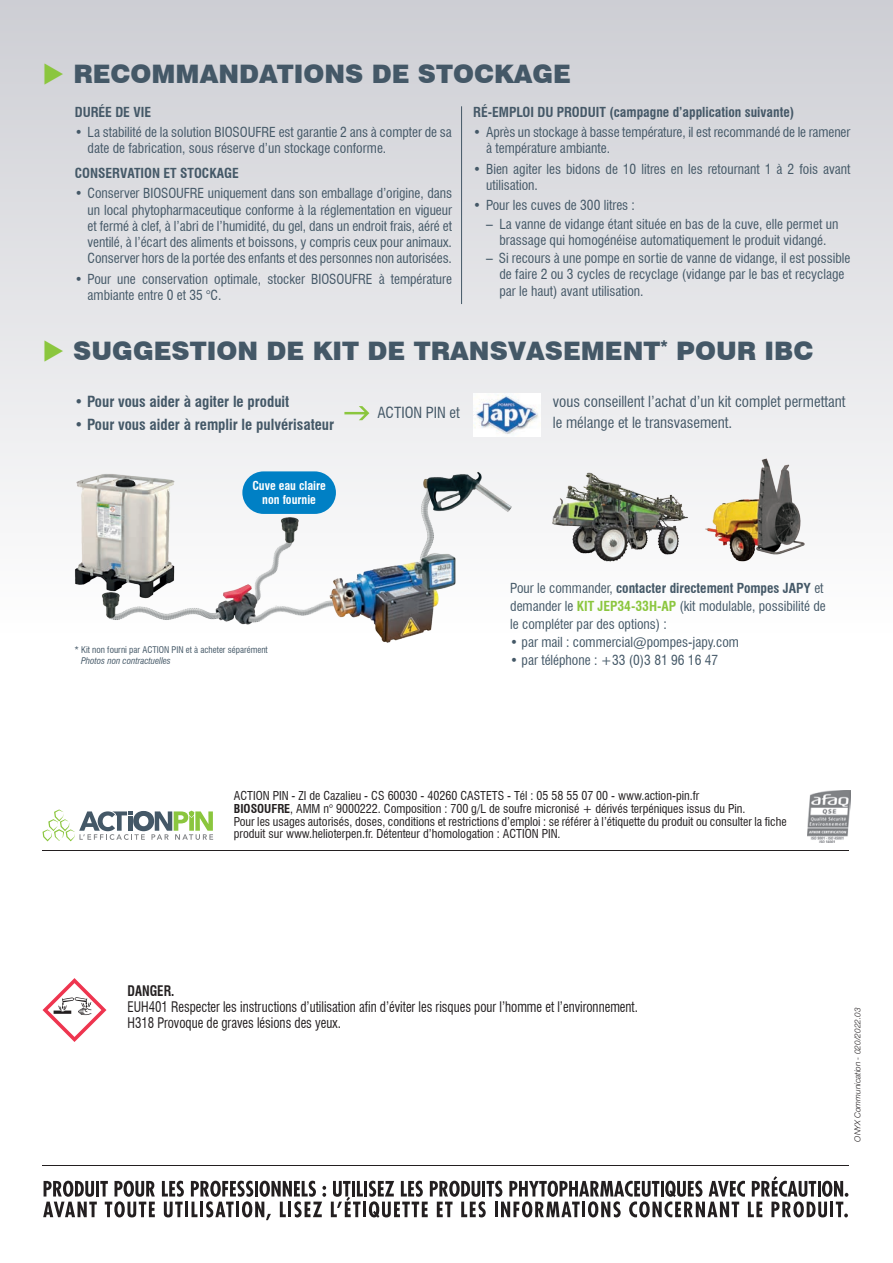
<style>
.page{position:relative;width:893px;height:1263px;background:#fff}
.page>*{position:absolute;margin:0;border:0;box-sizing:border-box;transform-origin:0 0}
.t1{font:900 25.5px "Swiss 721 BT";color:#445867}
.t2{font:condensed 15px "Swiss 721 BT";color:#445867}
.t3{font:700 condensed 15px "Swiss 721 BT";color:#445867}
.t4{font:condensed 14.25px "Swiss 721 BT";color:#231f20;scale:.9 1}
.t5{font:700 condensed 14.25px "Swiss 721 BT";color:#231f20;scale:.9 1}
.t6{font:condensed 13.5px/16.2px "Swiss 721 BT";color:#445867}
.t7{font:700 condensed 13.5px "Swiss 721 BT";color:#445867}
.t8{font:condensed 12px/12.8px "Swiss 721 BT";color:#231f20}
.t9{font:700 condensed 12px/14.4px "Swiss 721 BT";color:#fff;text-align:center}
.t10{font:condensed 9px "Swiss 721 BT";color:#445867}
.t11{font:italic condensed 9px "Swiss 721 BT";color:#445867}
.t12{font:italic 300 8.25px "Helvetica Neue LT Std";letter-spacing:-.005em;color:#231f20}
.s1{color:#8bc63e}
.s2{font-weight:400}
.s3{font-weight:700;color:#8bc63e}
.s4{font-weight:700}
</style>
<div class="page">
<div style="left:0;top:0;width:893px;height:632px;background:linear-gradient(to bottom,#cdced4,#fefefe)"></div>
<hr style="left:461px;top:106px;width:1px;height:198px;background:#445867">
<svg style="left:43px;top:809px;width:170px;height:32px"></svg>
<img style="left:808px;top:791px;width:43px;height:51px">
<svg style="left:43px;top:978px;width:63px;height:64px"></svg>
<hr style="left:364px;top:1181px;width:3px;height:15px;background:#231f20">
<svg style="left:43px;top:1180px;width:112px;height:37px"></svg>
<svg style="left:162px;top:1181px;width:22px;height:36px"></svg>
<hr style="left:185px;top:1201px;width:3px;height:16px;background:#231f20">
<svg style="left:191px;top:1180px;width:172px;height:40px"></svg>
<hr style="left:363px;top:1201px;width:3px;height:16px;background:#231f20">
<svg style="left:369px;top:1176px;width:479px;height:42px"></svg>
<hr style="left:43px;top:1165px;width:806px;height:1px;background:#231f20">
<hr style="left:43px;top:850px;width:806px;height:1px;background:#231f20">
<img style="left:473px;top:393px;width:67px;height:43px">
<img style="left:419px;top:516px;width:15px;height:34px">
<img style="left:419px;top:469px;width:96px;height:47px">
<img style="left:540px;top:467px;width:152px;height:101px">
<img style="left:245px;top:534px;width:51px;height:60px">
<img style="left:215px;top:583px;width:42px;height:42px">
<img style="left:63px;top:470px;width:126px;height:137px">
<div style="left:242px;top:471px;width:94px;height:43px;background:#0080c5;border-radius:21px"></div>
<img style="left:108px;top:605px;width:112px;height:15px">
<img style="left:246px;top:594px;width:81px;height:31px">
<img style="left:280px;top:516px;width:19px;height:27px">
<img style="left:101px;top:591px;width:19px;height:27px">
<svg style="left:344px;top:406px;width:25px;height:14px"></svg>
<img style="left:327px;top:550px;width:134px;height:93px">
<img style="left:702px;top:455px;width:105px;height:108px">
<p class="t1" style="left:43px;top:59px;width:530px"><span class="s1">◆</span> RECOMMANDATIONS DE STOCKAGE</p>
<p class="t7" style="left:75px;top:104px;width:78px">DURÉE DE VIE</p>
<p class="t6" style="left:88px;top:124px;width:366px;text-indent:-13px">• La stabilité de la solution BIOSOUFRE est garantie 2 ans à compter de sa date de fabrication, sous réserve d’un stockage conforme.</p>
<p class="t7" style="left:75px;top:165px;width:165px">CONSERVATION ET STOCKAGE</p>
<p class="t6" style="left:88px;top:185px;width:366px;text-align:justify;text-indent:-13px">• Conserver BIOSOUFRE uniquement dans son emballage d’origine, dans un local phytopharmaceutique conforme à la réglementation en vigueur et fermé à clef, à l’abri de l’humidité, du gel, dans un endroit frais, aéré et ventilé, à l’écart des aliments et boissons, y compris ceux pour animaux.<br>Conserver hors de la portée des enfants et des personnes non autorisées.</p>
<p class="t6" style="left:88px;top:271px;width:366px;text-indent:-13px">• Pour une conservation optimale, stocker BIOSOUFRE à température ambiante entre 0 et 35 °C.</p>
<p class="t7" style="left:473px;top:104px;width:322px">RÉ-EMPLOI DU PRODUIT (campagne d’application suivante)</p>
<p class="t6" style="left:486px;top:124px;width:366px;text-indent:-13px">• Après un stockage à basse température, il est recommandé de le ramener à température ambiante.</p>
<p class="t6" style="left:486px;top:161px;width:366px;text-indent:-13px">• Bien agiter les bidons de 10 litres en les retournant 1 à 2 fois avant utilisation.</p>
<p class="t6" style="left:473px;top:197px;width:163px">• Pour les cuves de 300 litres :</p>
<p class="t6" style="left:486px;top:216px;width:354px">– La vanne de vidange étant située en bas de la cuve, elle permet un</p>
<p class="t6" style="left:499px;top:232px;width:329px">brassage qui homogénéise automatiquement le produit vidangé.</p>
<p class="t6" style="left:486px;top:250px;width:366px">– Si recours à une pompe en sortie de vanne de vidange, il est possible</p>
<p class="t6" style="left:499px;top:266px;width:347px">de faire 2 ou 3 cycles de recyclage (vidange par le bas et recyclage</p>
<p class="t6" style="left:499px;top:283px;width:146px">par le haut) avant utilisation.</p>
<p class="t1" style="left:43px;top:335px;width:773px"><span class="s1">◆</span> SUGGESTION DE KIT DE TRANSVASEMENT<sup>*</sup> POUR IBC</p>
<p class="t3" style="left:74px;top:392px;width:216px"><span class="s2">•</span> Pour vous aider à agiter le produit</p>
<p class="t3" style="left:74px;top:416px;width:261px"><span class="s2">•</span> Pour vous aider à remplir le pulvérisateur</p>
<p class="t2" style="left:553px;top:392px;width:294px">vous conseillent l’achat d’un kit complet permettant</p>
<p class="t2" style="left:553px;top:413px;width:181px">le mélange et le transvasement.</p>
<p class="t2" style="left:377px;top:403px;width:84px">ACTION PIN et</p>
<p class="t9" style="left:252px;top:478px;width:75px">Cuve eau claire non fournie</p>
<p class="t10" style="left:74px;top:644px;width:195px">* Kit non fourni par ACTION PIN et à acheter séparément</p>
<p class="t11" style="left:81px;top:655px;width:91px">Photos non contractuelles</p>
<p class="t7" style="left:510px;top:580px;width:315px"><span class="s2">Pour le commander,</span> contacter directement Pompes JAPY <span class="s2">et</span></p>
<p class="t6" style="left:510px;top:598px;width:317px">demander le <span class="s3">KIT JEP34-33H-AP</span> (kit modulable, possibilité de</p>
<p class="t6" style="left:510px;top:616px;width:158px">le compléter par des options) :</p>
<p class="t6" style="left:510px;top:634px;width:230px">• par mail : commercial@pompes-japy.com</p>
<p class="t6" style="left:510px;top:652px;width:209px">• par téléphone : +33 (0)3 81 96 16 47</p>
<p class="t8" style="left:234px;top:789px;width:467px">ACTION PIN - ZI de Cazalieu - CS 60030 - 40260 CASTETS - Tél : 05 58 55 07 00 - www.action-pin.fr</p>
<p class="t8" style="left:234px;top:802px;width:513px"><span class="s4">BIOSOUFRE</span>, AMM n° 9000222. Composition : 700 g/L de soufre micronisé + dérivés terpéniques issus du Pin.</p>
<p class="t8" style="left:234px;top:815px;width:554px">Pour les usages autorisés, doses, conditions et restrictions d’emploi : se référer à l’étiquette du produit ou consulter la fiche produit sur www.helioterpen.fr. Détenteur d’homologation : ACTION PIN.</p>
<p class="t5" style="left:128px;top:982px;width:54px">DANGER.</p>
<p class="t4" style="left:128px;top:998px;width:569px">EUH401 Respecter les instructions d’utilisation afin d’éviter les risques pour l’homme et l’environnement.</p>
<p class="t4" style="left:128px;top:1014px;width:239px">H318 Provoque de graves lésions des yeux.</p>
<p class="t12" style="left:853px;top:1141px;width:135px;rotate:-90deg">ONYX Communication - 020/2022.03</p>
</div>
